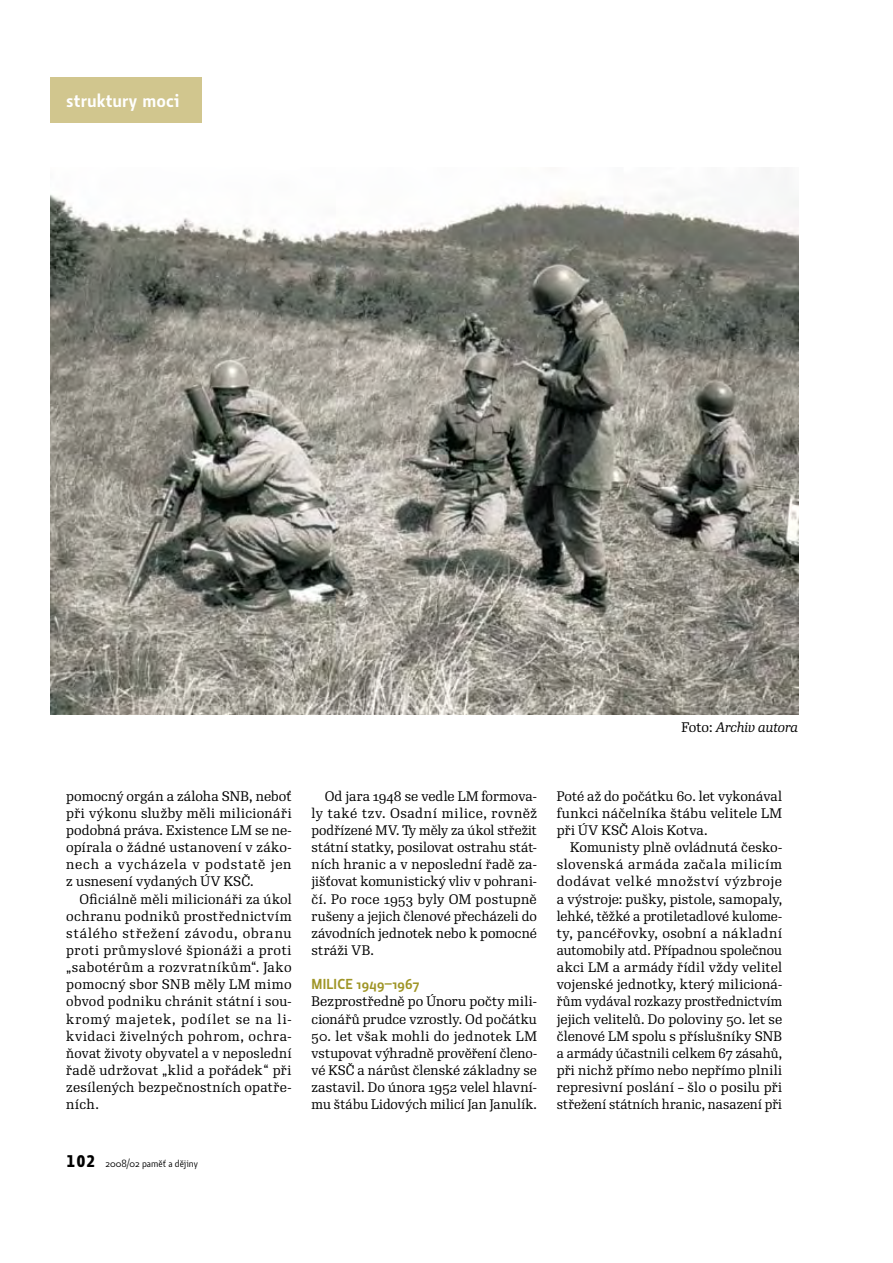
<style>
.page{position:relative;width:893px;height:1263px;background:#fff}
.page>*{position:absolute;margin:0;border:0;box-sizing:border-box;transform-origin:0 0}
.t1{font:600 18.75px "Botanika Std";color:#fff}
.t2{font:600 14.1px "Botanika Std";letter-spacing:.02em;color:#9f9526}
.t3{font:13.35px/17.1px "Re Public Std";letter-spacing:.015em;color:#000;text-align:justify}
.t4{font:italic 13.35px "Re Public Std";letter-spacing:-.01em;color:#000}
.t5{font:10.2px "Botanika Std";color:#000}
.s1{font-style:normal}
.s2{font-family:"Botanika Mono";font-weight:700;font-size:16.35px}
</style>
<div class="page">
<div style="left:50px;top:77px;width:152px;height:46px;background:#d1c68e"></div>
<img style="left:50px;top:194px;width:748px;height:521px">
<h1 class="t1" style="left:66px;top:93px;width:115px">struktury moci</h1>
<p class="t4" style="left:681px;top:721px;width:118px"><span class="s1">Foto:</span> Archiv autora</p>
<p class="t3" style="left:66px;top:788px;width:227px">pomocný orgán a záloha SNB, neboť při výkonu služby měli milicionáři podobná práva. Existence LM se ne&shy;opírala o žádné ustanovení v záko&shy;nech a vycházela v podstatě jen z usnesení vydaných ÚV KSČ.</p>
<p class="t3" style="left:66px;top:891px;width:227px;text-indent:13px">Oficiálně měli milicionáři za úkol ochranu podniků prostřednictvím stálého střežení závodu, obranu proti průmyslové špionáži a proti „sabotérům a rozvratníkům“. Jako pomocný sbor SNB měly LM mimo obvod podniku chránit státní i sou&shy;kromý majetek, podílet se na li&shy;kvidaci živelných pohrom, ochra&shy;ňovat životy obyvatel a v ne poslední řadě udržovat „klid a pořádek“ při zesílených bezpečnostních opatře&shy;ních.</p>
<p class="t5" style="left:66px;top:1159px;width:133px"><span class="s2">102</span> 2008/02 paměť a dějiny</p>
<p class="t3" style="left:312px;top:788px;width:227px;text-indent:13px">Od jara 1948 se vedle LM formova&shy;ly také tzv. Osadní milice, rovněž podřízené MV. Ty měly za úkol střežit státní statky, posilovat ostrahu stát&shy;ních hranic a v neposlední řadě za&shy;jišťovat komunistický vliv v pohrani&shy;čí. Po roce 1953 byly OM postupně rušeny a jejich členové přecházeli do závodních jednotek nebo k pomocné stráži VB.</p>
<p class="t2" style="left:312px;top:979px;width:109px">MILICE 1949–1967</p>
<p class="t3" style="left:312px;top:994px;width:227px">Bezprostředně po Únoru počty mili&shy;cionářů prudce vzrostly. Od počátku</p>
<p class="t3" style="left:312px;top:1028px;width:227px">50. let však mohli do jednotek LM vstupovat výhradně prověření členo&shy;vé KSČ a nárůst členské základny se zastavil. Do února 1952 velel hlavní&shy;mu štábu Lidových milicí Jan Janulík.</p>
<p class="t3" style="left:557px;top:788px;width:227px">Poté až do počátku 60. let vykonával funkci náčelníka štábu velitele LM při ÚV KSČ Alois Kotva.</p>
<p class="t3" style="left:557px;top:840px;width:227px;text-indent:13px">Komunisty plně ovládnutá česko&shy;slovenská armáda začala milicím dodávat velké množství výzbroje a výstroje: pušky, pistole, samopaly, lehké, těžké a protiletadlové kulome&shy;ty, pancéřovky, osobní a nákladní automobily atd. Případnou společnou akci LM a armády řídil vždy velitel vojenské jednotky, který milicioná&shy;řům vydával rozkazy prostřednictvím jejich velitelů. Do poloviny 50. let se členové LM spolu s příslušníky SNB a armády účastnili celkem 67 zásahů, při nichž přímo nebo nepřímo plnili represivní poslání – šlo o posilu při střežení státních hranic, nasazení při</p>
</div>
